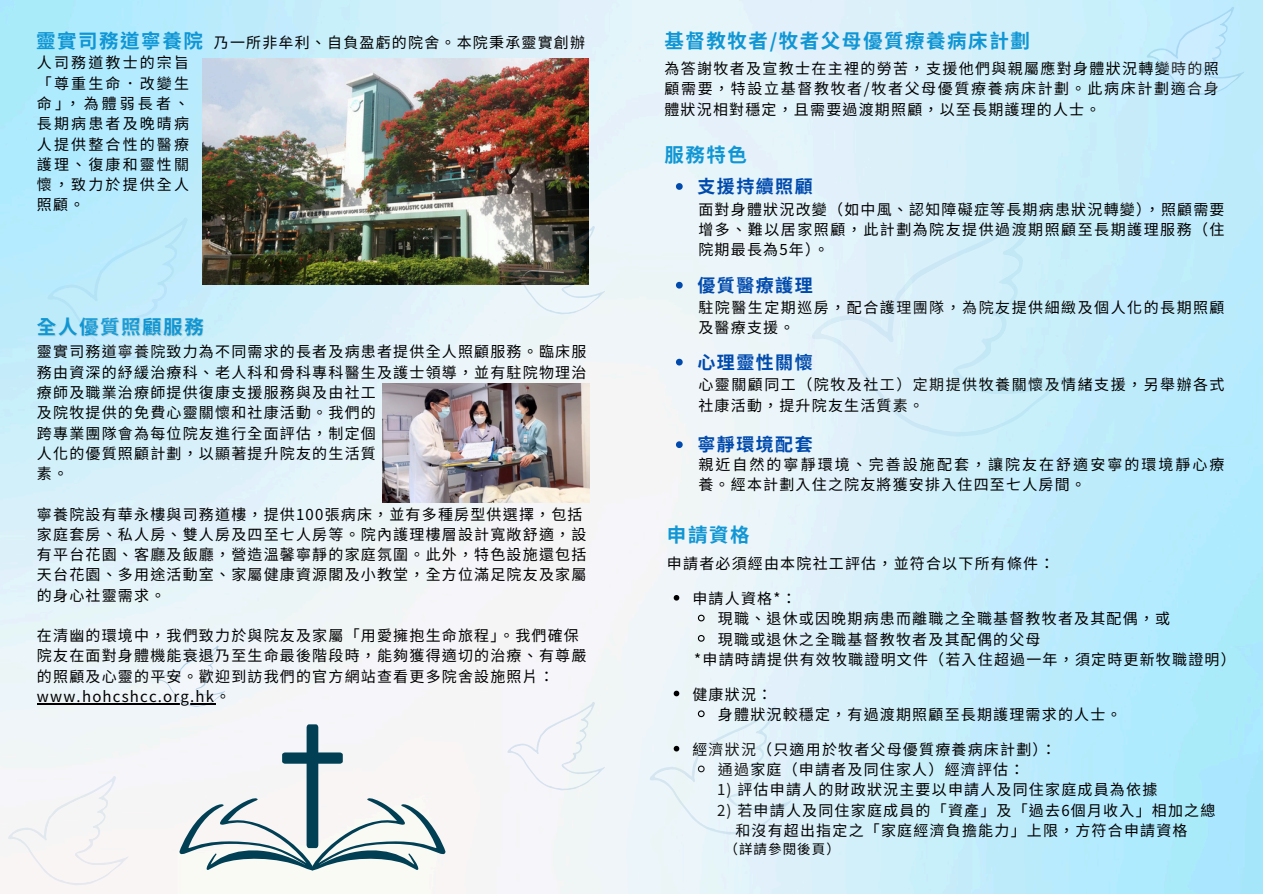
<style>
.page{position:relative;width:1263px;height:894px;background:#fff}
.page>*{position:absolute;margin:0;border:0;box-sizing:border-box;transform-origin:0 0}
.t1{font:700 19.5px "Noto Sans TC";letter-spacing:.08em;color:#1096d4}
.t2{font:700 18px "Noto Sans TC";letter-spacing:.08em;color:#004aad}
.t3{font:15px/20.2px "Noto Sans TC";letter-spacing:.08em;color:#000;text-align:justify}
.t4{font:15px/20.2px "Noto Sans TC";letter-spacing:.1em;color:#000}
.t5{font:15px/20.2px "Noto Sans TC";letter-spacing:.135em;color:#000}
.t6{font:13.5px "Noto Sans TC";letter-spacing:.08em;color:#000}
.s1{color:rgb(148 189 174/.4)}
</style>
<div class="page">
<img style="left:0;top:0;width:1263px;height:893px">
<img style="left:203px;top:58px;width:385px;height:226px">
<svg style="left:179px;top:724px;width:267px;height:148px"></svg>
<img style="left:383px;top:383px;width:207px;height:119px">
<svg style="left:502px;top:701px;width:105px;height:96px"></svg>
<svg style="left:154px;top:645px;width:73px;height:66px"></svg>
<hr style="left:37px;top:703px;width:178px;height:1px;background:#000">
<svg style="left:674px;top:594px;width:5px;height:6px"></svg>
<svg style="left:697px;top:613px;width:8px;height:9px"></svg>
<svg style="left:697px;top:634px;width:8px;height:8px"></svg>
<svg style="left:674px;top:690px;width:5px;height:6px"></svg>
<svg style="left:676px;top:358px;width:7px;height:7px"></svg>
<svg style="left:642px;top:705px;width:153px;height:140px;background:#e5f2f8"></svg>
<div style="left:1141px;top:6px;width:106px;height:96px;background:#c3ebff"></div>
<svg style="left:798px;top:204px;width:274px;height:251px;background:#d5f0f9"></svg>
<svg style="left:809px;top:217px;width:249px;height:234px;background:#d5eff9"></svg>
<svg style="left:39px;top:217px;width:169px;height:154px;background:#bee8f8"></svg>
<div style="left:1px;top:775px;width:131px;height:118px;background:#f5f5f5"></div>
<svg style="left:502px;top:225px;width:105px;height:96px;background:#a2a7a3"></svg>
<svg style="left:676px;top:183px;width:7px;height:7px"></svg>
<svg style="left:676px;top:282px;width:7px;height:6px"></svg>
<svg style="left:676px;top:441px;width:7px;height:7px"></svg>
<p class="t1" style="left:36px;top:25px;width:168px">靈實司務道寧養院</p>
<p class="t3" style="left:214px;top:31px;width:373px">乃一所非牟利、自負盈虧的院舍。本院秉承靈實創辦</p>
<p class="t3" style="left:37px;top:52px;width:154px">人司務道教士的宗旨「尊重生命．改變生命」，為體弱長者、長期病患者及晚晴病人提供整合性的醫療護理、復康和靈性關懷，致力於提供全人照顧。</p>
<h2 class="t1" style="left:37px;top:311px;width:168px">全<span class="s1">人</span>優質照顧服務</h2>
<h1 class="t3" style="left:37px;top:341px;width:551px">靈實司務道寧養院致力為不同需求的長者及病患者提供全人照顧服務。臨床服務由資深的紓緩治療科、老人科和骨科專科醫生及護士領導，並有駐院物理治療師及職業治療師提供復康支援服務與及由社工</h1>
<p class="t3" style="left:37px;top:401px;width:340px">及院牧提供的免費心靈關懷和社康活動。我們的</p>
<p class="t3" style="left:37px;top:422px;width:340px">跨專業團隊會為每位院友進行全面評估，制定個</p>
<p class="t3" style="left:37px;top:442px;width:340px">人化的優質照顧計劃，以顯著提升院友的生活質</p>
<p class="t3" style="left:37px;top:462px;width:33px">素。</p>
<p class="t3" style="left:37px;top:503px;width:551px;text-align:left">寧養院設有華永樓與司務道樓，提供100張病床，並有多種房型供選擇，包括家庭套房、私人房、雙人房及四至七人房等。院內護理樓層設計寬敞舒適，設有平台花園、客廳及飯廳，營造溫馨寧靜的家庭氛圍。此外，特色設施還包括天台花園、多用途活動室、家屬健康資源閣及小教堂，全方位滿足院友及家屬的身心社靈需求。</p>
<p class="t3" style="left:37px;top:624px;width:551px;text-align:left">在清幽的環境中，我們致力於與院友及家屬「用愛擁抱生命旅程」。我們確保院友在面對身體機能衰退乃至生命最後階段時，能夠獲得適切的治療、有尊嚴的照顧及心靈的平安。歡迎到訪我們的官方網站查看更多院舍設施照片：</p>
<p class="t3" style="left:37px;top:685px;width:195px">www.hohcshcc.org.hk。</p>
<p class="t1" style="left:664px;top:25px;width:367px">基督教牧者/牧者父母優質療養病床計劃</p>
<p class="t3" style="left:664px;top:57px;width:556px">為答謝牧者及宣教士在主裡的勞苦，支援他們與親屬應對身體狀況轉變時的照顧需要，特設立基督教牧者/牧者父母優質療養病床計劃。此病床計劃適合身體狀況相對穩定，且需要過渡期照顧，以至長期護理的人士。</p>
<p class="t1" style="left:664px;top:139px;width:83px">服務特色</p>
<p class="t2" style="left:697px;top:172px;width:117px">支援持續照顧</p>
<p class="t3" style="left:698px;top:198px;width:528px">面對身體狀況改變（如中風、認知障礙症等長期病患狀況轉變），照顧需要增多、難以居家照顧，此計劃為院友提供過渡期照顧至長期護理服務（住院期最長為5年）。</p>
<p class="t2" style="left:697px;top:271px;width:117px">優質醫療護理</p>
<p class="t4" style="left:698px;top:296px;width:528px">駐院醫生定期巡房，配合護理團隊，為院友提供細緻及個人化的長期照顧及醫療支援。</p>
<p class="t2" style="left:697px;top:348px;width:117px">心理靈性關懷</p>
<h2 class="t4" style="left:698px;top:373px;width:528px">心靈關顧同工（院牧及社工）定期提供牧養關懷及情緒支援，另舉辦各式社康活動，提升院友生活質素。</h2>
<p class="t2" style="left:697px;top:430px;width:117px">寧靜環境配套</p>
<p class="t5" style="left:698px;top:453px;width:528px">親近自然的寧靜環境、完善設施配套，讓院友在舒適安寧的環境靜心療養。經本計劃入住之院友將獲安排入住四至七人房間。</p>
<p class="t1" style="left:667px;top:519px;width:84px">申請資格</p>
<p class="t3" style="left:667px;top:552px;width:389px">申請者必須經由本院社工評估，並符合以下所有條件：</p>
<p class="t3" style="left:692px;top:587px;width:106px">申請人資格*：</p>
<p class="t3" style="left:718px;top:607px;width:454px">現職、退休或因晚期病患而離職之全職基督教牧者及其配偶，或</p>
<p class="t3" style="left:718px;top:627px;width:322px">現職或退休之全職基督教牧者及其配偶的父母</p>
<p class="t3" style="left:694px;top:648px;width:543px">*申請時請提供有效牧職證明文件（若入住超過一年，須定時更新牧職證明）</p>
<h2 class="t3" style="left:692px;top:682px;width:81px">健康狀況：</h2>
<p class="t3" style="left:718px;top:703px;width:405px">身體狀況較穩定，有過渡期照顧至長期護理需求的人士。</p>
<h2 class="t3" style="left:692px;top:738px;width:365px">經濟狀況（只適用於牧者父母優質療養病床計劃）：</h2>
<p class="t3" style="left:718px;top:758px;width:308px">通過家庭（申請者及同住家人）經濟評估：</p>
<p class="t3" style="left:717px;top:778px;width:442px">1) 評估申請人的財政狀況主要以申請人及同住家庭成員為依據</p>
<p class="t3" style="left:717px;top:798px;width:500px">2) 若申請人及同住家庭成員的「資產」及「過去6個月收入」相加之總</p>
<p class="t3" style="left:735px;top:819px;width:454px">和沒有超出指定之「家庭經濟負擔能力」上限，方符合申請資格</p>
<p class="t6" style="left:724px;top:838px;width:117px">（詳請參閱後頁）</p>
</div>
